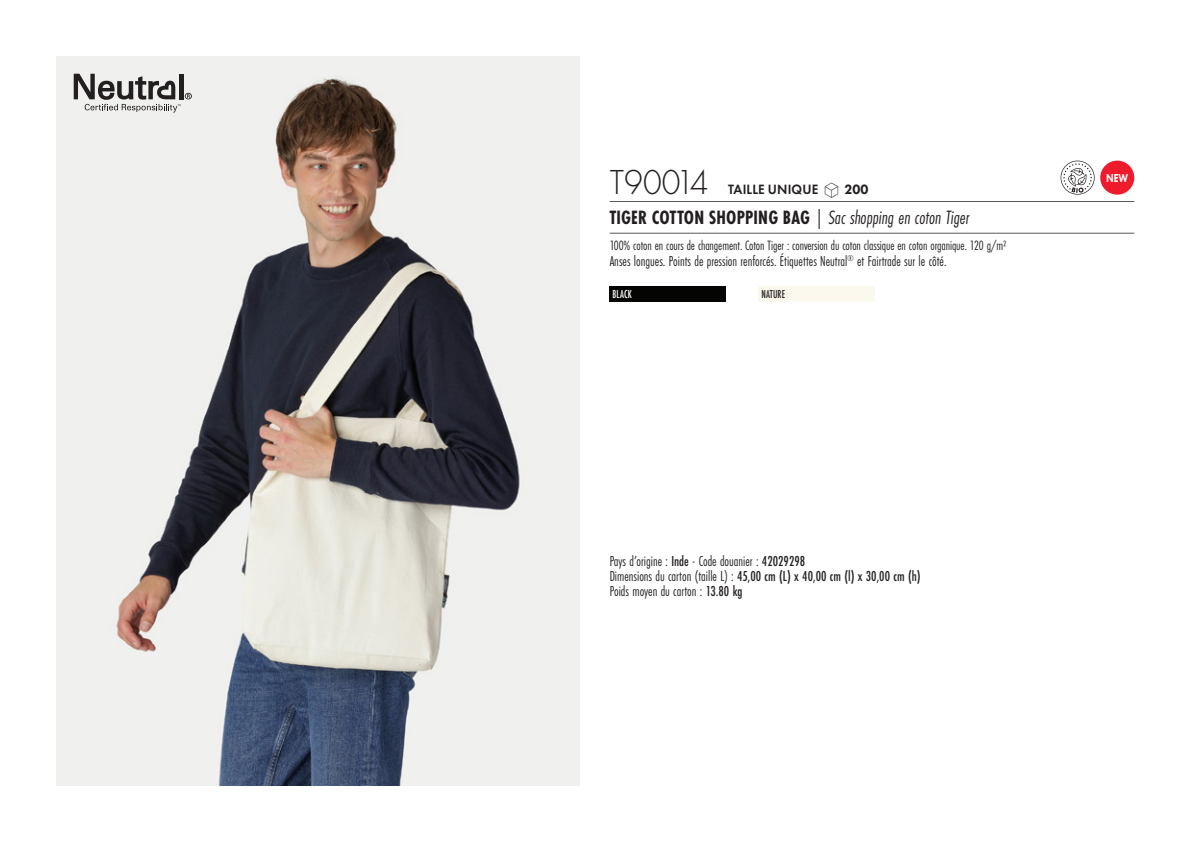
<style>
.page{position:relative;width:1191px;height:842px;background:#fff}
.page>*{position:absolute;margin:0;border:0;box-sizing:border-box;transform-origin:0 0}
.t1{font:300 36px "Futura PT";color:#231f20;scale:.95 1}
.t2{font:italic 20px "Futura PT Cond";color:#231f20;scale:.95 1}
.t3{font:15px "Futura PT Cond";color:#231f20;scale:.95 1}
.t4{font:500 15px "Futura PT Cond";color:#231f20;scale:.95 1}
.grammage_2020{font:14px "Futura PT Cond";letter-spacing:-.005em;color:#231f20;scale:.95 1}
.t5{font:600 14px "Futura PT";letter-spacing:.01em;color:#231f20;scale:.95 1}
.Coloris_nuancier{font:500 12px "Futura PT Cond";letter-spacing:.01em;color:#231f20;scale:.9 1}
.Coloris_nuancier_bla{font:500 12px "Futura PT Cond";letter-spacing:.01em;color:#fff;scale:.9 1}
.nuancier_bloc_packsh{font:800 12px "Futura PT";color:#fff;scale:.8 1}
.s1{font-family:"Linotype Shapeshifter";font-weight:400;font-size:20px}
.s2{font-weight:800}
.s3{font-weight:700;font-style:normal}
.s4{font-weight:500}
.s5{font-weight:400}
</style>
<div class="page">
<img style="left:57px;top:57px;width:522px;height:728px">
<svg style="left:74px;top:74px;width:118px;height:39px;background:#adacab"></svg>
<div style="left:609px;top:286px;width:117px;height:16px;background:#040503"></div>
<div style="left:758px;top:286px;width:116px;height:16px;background:#fbf8ee"></div>
<svg style="left:1060px;top:161px;width:34px;height:34px"></svg>
<div style="left:1100px;top:161px;width:34px;height:34px;background:#ee1b2d;border-radius:50%"></div>
<hr style="left:609px;top:201px;width:525px;height:1px;background:#57585a">
<hr style="left:609px;top:233px;width:525px;height:1px;background:#57585a">
<p class="t1" style="left:610px;top:162px;width:105px">T90014</p>
<p class="t5" style="left:728px;top:181px;width:149px">TAILLE UNIQUE <span class="s1">S</span> <span class="s2">200</span></p>
<p class="t2" style="left:610px;top:206px;width:380px"><span class="s3">TIGER COTTON SHOPPING BAG</span> | Sac shopping en coton Tiger</p>
<p class="grammage_2020" style="left:609px;top:238px;width:419px">100% coton en cours de changement. Coton Tiger : conversion du coton classique en coton organique. 120 g/m2</p>
<p class="t3" style="left:609px;top:253px;width:356px">Anses longues. Points de pression renforcés. Étiquettes Neutral<sup>®</sup> et Fairtrade sur le côté.</p>
<p class="Coloris_nuancier_bla" style="left:612px;top:287px;width:23px">BLACK</p>
<p class="Coloris_nuancier" style="left:761px;top:287px;width:28px">NATURE</p>
<p class="nuancier_bloc_packsh" style="left:1106px;top:171px;width:29px">NEW</p>
<p class="t3" style="left:609px;top:552px;width:207px">Pays d’origine : <span class="s4">Inde</span> - Code douanier : <span class="s4">42029298</span></p>
<p class="t4" style="left:609px;top:567px;width:329px"><span class="s5">Dimensions du carton (taille L) :</span> 45,00 cm (L) x 40,00 cm (l) x 30,00 cm (h)</p>
<p class="t3" style="left:609px;top:582px;width:141px">Poids moyen du carton : <span class="s4">13.80 kg</span></p>
</div>
